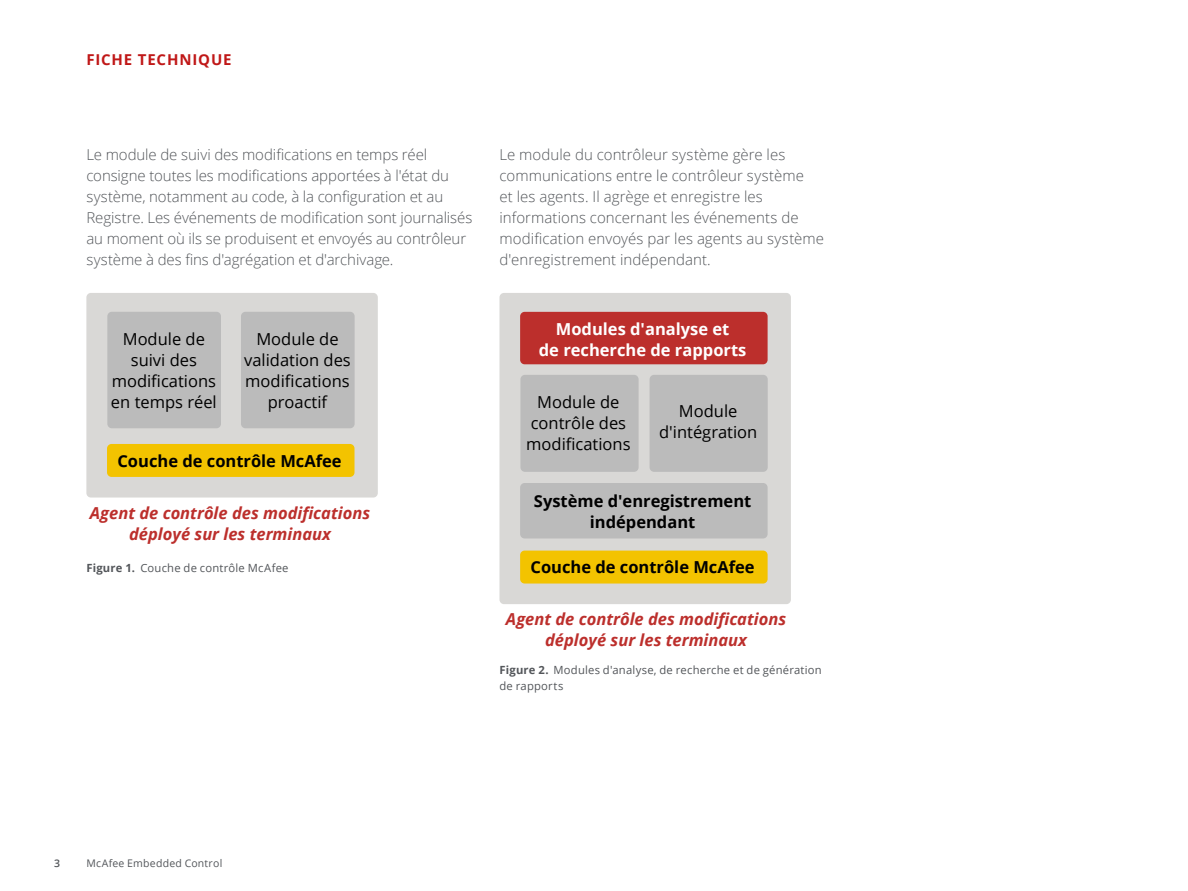
<style>
.page{position:relative;width:1188px;height:891px;background:#fff}
.page>*{position:absolute;margin:0;border:0;box-sizing:border-box;transform-origin:0 0}
.t1{font:16.5px/21px "Open Sans";color:#000;text-align:center}
.t2{font:italic 700 16.5px/21px "Open Sans";color:#bc2f2c;text-align:center}
.t3{font:700 16.5px/21px "Open Sans";color:#000;text-align:center}
.t4{font:700 16.5px/21px "Open Sans";color:#fff;text-align:center}
.t5{font:300 15px/21px "Open Sans";color:#53565a}
.t6{font:700 15px "Open Sans";letter-spacing:.055em;color:#c01818}
.t7{font:11.25px/16.5px "Open Sans";letter-spacing:.02em;color:#53565a}
.t8{font:10.5px "Open Sans";letter-spacing:.02em;color:#53565a}
.t9{font:600 10.5px "Open Sans";color:#53565a}
.s1{font-weight:700}
</style>
<div class="page">
<div style="left:86px;top:293px;width:292px;height:205px;background:#d9d8d6;border-radius:4px"></div>
<div style="left:107px;top:444px;width:248px;height:33px;background:#f3c300;border-radius:4px"></div>
<div style="left:107px;top:312px;width:114px;height:116px;background:#bbb;border-radius:4px"></div>
<div style="left:241px;top:312px;width:114px;height:116px;background:#bbb;border-radius:4px"></div>
<div style="left:500px;top:293px;width:291px;height:311px;background:#d9d8d6;border-radius:4px"></div>
<div style="left:520px;top:551px;width:248px;height:33px;background:#f3c300;border-radius:5px"></div>
<div style="left:520px;top:312px;width:248px;height:52px;background:#bc2f2c;border-radius:4px"></div>
<div style="left:520px;top:483px;width:248px;height:55px;background:#bbb;border-radius:4px"></div>
<div style="left:520px;top:375px;width:119px;height:97px;background:#bbb;border-radius:4px"></div>
<div style="left:650px;top:375px;width:118px;height:97px;background:#bbb;border-radius:4px"></div>
<p class="t6" style="left:86px;top:49px;width:147px">FICHE TECHNIQUE</p>
<p class="t5" style="left:86px;top:144px;width:388px">Le module de suivi des modifications en temps réel consigne toutes les modifications apportées à l'état du système, notamment au code, à la configuration et au Registre. Les événements de modification sont journalisés au moment où ils se produisent et envoyés au contrôleur système à des fins d'agrégation et d'archivage.</p>
<p class="t1" style="left:111px;top:328px;width:107px">Module de suivi des modifications en temps réel</p>
<p class="t1" style="left:244px;top:328px;width:108px">Module de validation des modifications proactif</p>
<p class="t3" style="left:117px;top:450px;width:226px">Couche de contrôle McAfee</p>
<p class="t2" style="left:90px;top:502px;width:282px">Agent de contrôle des modifications déployé sur les terminaux</p>
<p class="t7" style="left:86px;top:559px;width:204px"><span class="s1">Figure 1.</span> Couche de contrôle McAfee</p>
<p class="t5" style="left:500px;top:144px;width:326px">Le module du contrôleur système gère les communications entre le contrôleur système<br>et les agents. Il agrège et enregistre les informations concernant les événements de modification envoyés par les agents au système d'enregistrement indépendant.</p>
<p class="t4" style="left:539px;top:318px;width:209px">Modules d'analyse et<br>de recherche de rapports</p>
<p class="t1" style="left:526px;top:391px;width:106px">Module de contrôle des modifications</p>
<p class="t1" style="left:659px;top:400px;width:100px">Module d'intégration</p>
<p class="t3" style="left:534px;top:490px;width:219px">Système d'enregistrement indépendant</p>
<p class="t3" style="left:531px;top:556px;width:226px">Couche de contrôle McAfee</p>
<p class="t2" style="left:506px;top:609px;width:282px">Agent de contrôle des modifications déployé sur les terminaux</p>
<p class="t7" style="left:500px;top:661px;width:324px"><span class="s1">Figure 2.</span> Modules d'analyse, de recherche et de génération de rapports</p>
<p class="t9" style="left:54px;top:856px;width:7px">3</p>
<p class="t8" style="left:86px;top:856px;width:137px">McAfee Embedded Control</p>
</div>
